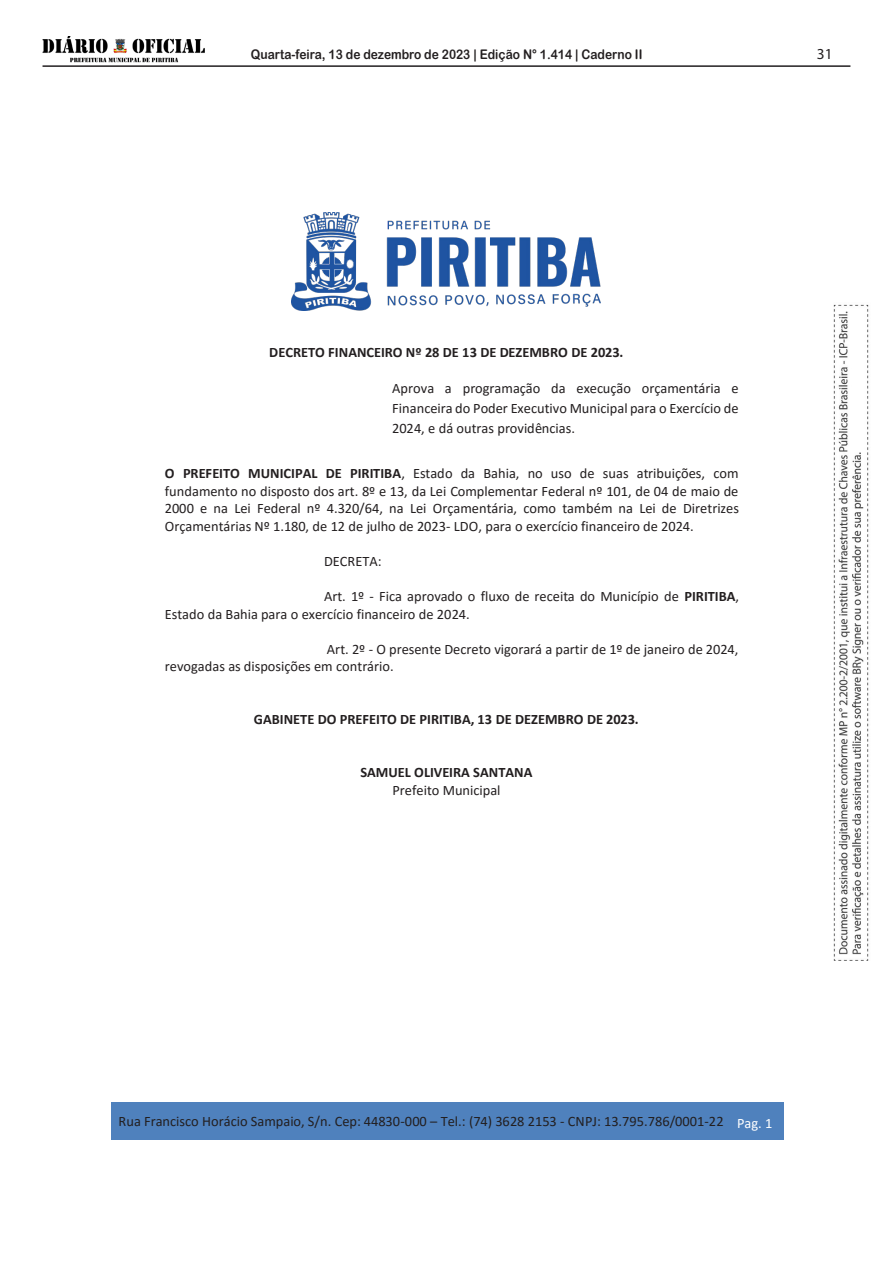
<style>
.page{position:relative;width:893px;height:1263px;background:#fff}
.page>*{position:absolute;margin:0;border:0;box-sizing:border-box;transform-origin:0 0}
.t1{font:15.3px "Myriad Pro";color:#231f20}
.t2{font:14.4px/17.5px "Calibri";color:#231f20;text-align:justify}
.t3{font:700 14.4px/17.5px "Calibri";color:#231f20;text-align:center}
.t4{font:13.2px "Arial Rounded MT Bold";color:#231f20;scale:.91 1}
.s1{font-weight:700}
.s2{font-weight:400}
.s3{color:#fff}
</style>
<div class="page">
<hr style="left:43px;top:65px;width:807px;height:2px;background:#231f20">
<img style="left:833px;top:304px;width:36px;height:656px">
<img style="left:43px;top:37px;width:162px;height:26px">
<div style="left:112px;top:1102px;width:672px;height:38px;background:#4f81bd"></div>
<img style="left:292px;top:213px;width:309px;height:97px">
<p class="t4" style="left:251px;top:46px;width:432px">Quarta-feira, 13 de dezembro de 2023 | Edição N° 1.414 | Caderno II</p>
<p class="t1" style="left:817px;top:44px;width:17px">31</p>
<p class="t3" style="left:269px;top:343px;width:356px">DECRETO FINANCEIRO Nº 28 DE 13 DE DEZEMBRO DE 2023.</p>
<p class="t2" style="left:392px;top:377px;width:348px;line-height:20.1px">Aprova a programação da execução orçamentária e Financeira do Poder Executivo Municipal para o Exercício de 2024, e dá outras providências.</p>
<p class="t2" style="left:165px;top:464px;width:576px"><span class="s1">O PREFEITO MUNICIPAL DE PIRITIBA</span>, Estado da Bahia, no uso de suas atribuições, com fundamento no disposto dos art. 8º e 13, da Lei Complementar Federal nº 101, de 04 de maio de 2000 e na Lei Federal nº 4.320/64, na Lei Orçamentária, como também na Lei de Diretrizes Orçamentárias Nº 1.180, de 12 de julho de 2023- LDO, para o exercício financeiro de 2024.</p>
<p class="t2" style="left:324px;top:552px;width:59px">DECRETA:</p>
<p class="t2" style="left:165px;top:587px;width:576px;text-indent:159px">Art. 1º - Fica aprovado o fluxo de receita do Município de <span class="s1">PIRITIBA</span>,<br>Estado da Bahia para o exercício financeiro de 2024.</p>
<p class="t2" style="left:165px;top:640px;width:575px;text-indent:162px">Art. 2º - O presente Decreto vigorará a partir de 1º de janeiro de 2024, revogadas as disposições em contrário.</p>
<p class="t3" style="left:254px;top:710px;width:386px">GABINETE DO PREFEITO DE PIRITIBA, 13 DE DEZEMBRO DE 2023.</p>
<p class="t3" style="left:361px;top:763px;width:174px">SAMUEL OLIVEIRA SANTANA<br><span class="s2">Prefeito Municipal</span></p>
<p class="t2" style="left:118px;top:1112px;width:655px">Rua Francisco Horácio Sampaio, S/n. Cep: 44830-000 – Tel.: (74) 3628 2153 - CNPJ: 13.795.786/0001-22 <span class="s3">Pag. 1</span></p>
</div>
